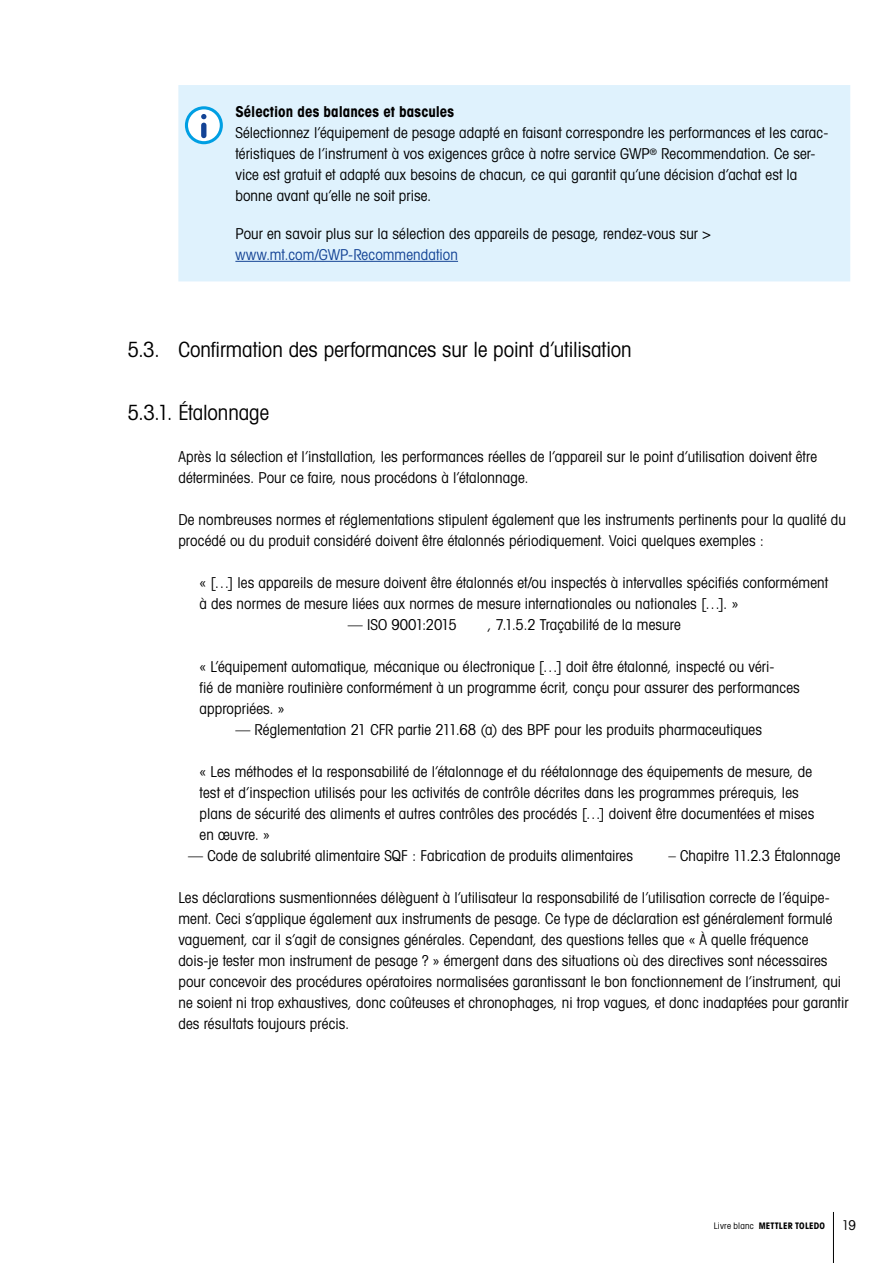
<style>
.page{position:relative;width:893px;height:1263px;background:#fff}
.page>*{position:absolute;margin:0;border:0;box-sizing:border-box;transform-origin:0 0}
.t1{font:21px "Avant Gardefor MT Bk";letter-spacing:-.005em;color:#000}
.t2{font:15px/21px "Avant Gardefor MT Bk";letter-spacing:.005em;color:#000}
.t3{font:15px "Avant Gardefor MT Bd";letter-spacing:.005em;color:#000}
.t4{font:15px "Avant Gardefor MT Bk";letter-spacing:.005em;color:#134395}
.t5{font:13.5px "Avant Gardefor MT Bk";color:#000}
.t6{font:9px "Avant Gardefor MT Bd";letter-spacing:.015em;color:#000}
.s1{font-family:"Avant Gardefor MT Bk"}
</style>
<div class="page">
<div style="left:178px;top:85px;width:672px;height:196px;background:#dff2fd"></div>
<svg style="left:186px;top:108px;width:35px;height:35px"></svg>
<div style="left:185px;top:106px;width:38px;height:38px;border:3px solid #009fe3;border-radius:50%"></div>
<svg style="left:201px;top:114px;width:5px;height:5px"></svg>
<div style="left:201px;top:123px;width:5px;height:15px;background:#134395;border-radius:3px"></div>
<hr style="left:235px;top:261px;width:223px;height:1px;background:#134395">
<hr style="left:833px;top:1212px;width:1px;height:51px;background:#000">
<p class="t3" style="left:235px;top:102px;width:220px">Sélection des balances et bascules</p>
<p class="t2" style="left:235px;top:122px;width:594px">Sélectionnez l’équipement de pesage adapté en faisant correspondre les performances et les carac&shy;téristiques de l’instrument à vos exigences grâce à notre service GWP<sup>®</sup> Recommendation. Ce ser&shy;vice est gratuit et adapté aux besoins de chacun, ce qui garantit qu’une décision d’achat est la bonne avant qu’elle ne soit prise.</p>
<p class="t2" style="left:235px;top:223px;width:477px">Pour en savoir plus sur la sélection des appareils de pesage, rendez-vous sur &gt;</p>
<p class="t4" style="left:235px;top:246px;width:224px">www.mt.com/GWP-Recommendation</p>
<h1 class="t1" style="left:127px;top:336px;width:506px">5.3. Confirmation des performances sur le point d’utilisation</h1>
<h1 class="t1" style="left:127px;top:399px;width:143px">5.3.1. Étalonnage</h1>
<p class="t2" style="left:178px;top:445px;width:640px">Après la sélection et l’installation, les performances réelles de l’appareil sur le point d’utilisation doivent être déterminées. Pour ce faire, nous procédons à l’étalonnage.</p>
<p class="t2" style="left:178px;top:508px;width:669px">De nombreuses normes et réglementations stipulent également que les instruments pertinents pour la qualité du procédé ou du produit considéré doivent être étalonnés périodiquement. Voici quelques exemples :</p>
<p class="t2" style="left:200px;top:571px;width:630px">« […] les appareils de mesure doivent être étalonnés et/ou inspectés à intervalles spécifiés conformément à des normes de mesure liées aux normes de mesure internationales ou nationales […]. »</p>
<p class="t2" style="left:348px;top:613px;width:110px">— ISO 9001:2015</p>
<p class="t2" style="left:488px;top:613px;width:195px">, 7.1.5.2 Traçabilité de la mesure</p>
<p class="t2" style="left:200px;top:655px;width:602px">« L’équipement automatique, mécanique ou électronique […] doit être étalonné, inspecté ou véri-<br>fié de manière routinière conformément à un programme écrit, conçu pour assurer des performances appropriées. »</p>
<p class="t2" style="left:235px;top:718px;width:528px">— Réglementation 21 CFR partie 211.68 (a) des BPF pour les produits pharmaceutiques</p>
<p class="t2" style="left:200px;top:760px;width:616px">« Les méthodes et la responsabilité de l’étalonnage et du réétalonnage des équipements de mesure, de test et d’inspection utilisés pour les activités de contrôle décrites dans les programmes prérequis, les plans de sécurité des aliments et autres contrôles des procédés […] doivent être documentées et mises en œuvre. »</p>
<p class="t2" style="left:188px;top:844px;width:446px">— Code de salubrité alimentaire SQF : Fabrication de produits alimentaires</p>
<p class="t2" style="left:668px;top:844px;width:173px">– Chapitre 11.2.3 Étalonnage</p>
<p class="t2" style="left:178px;top:886px;width:672px">Les déclarations susmentionnées délèguent à l’utilisateur la responsabilité de l’utilisation correcte de l’équipe&shy;ment. Ceci s’applique également aux instruments de pesage. Ce type de déclaration est généralement formulé vaguement, car il s’agit de consignes générales. Cependant, des questions telles que « À quelle fréquence dois-je tester mon instrument de pesage ? » émergent dans des situations où des directives sont nécessaires pour concevoir des procédures opératoires normalisées garantissant le bon fonctionnement de l’instrument, qui ne soient ni trop exhaustives, donc coûteuses et chronophages, ni trop vagues, et donc inadaptées pour garantir des résultats toujours précis.</p>
<p class="t6" style="left:714px;top:1219px;width:113px"><span class="s1">Livre blanc</span> METTLER TOLEDO</p>
<p class="t5" style="left:842px;top:1217px;width:16px">19</p>
</div>
